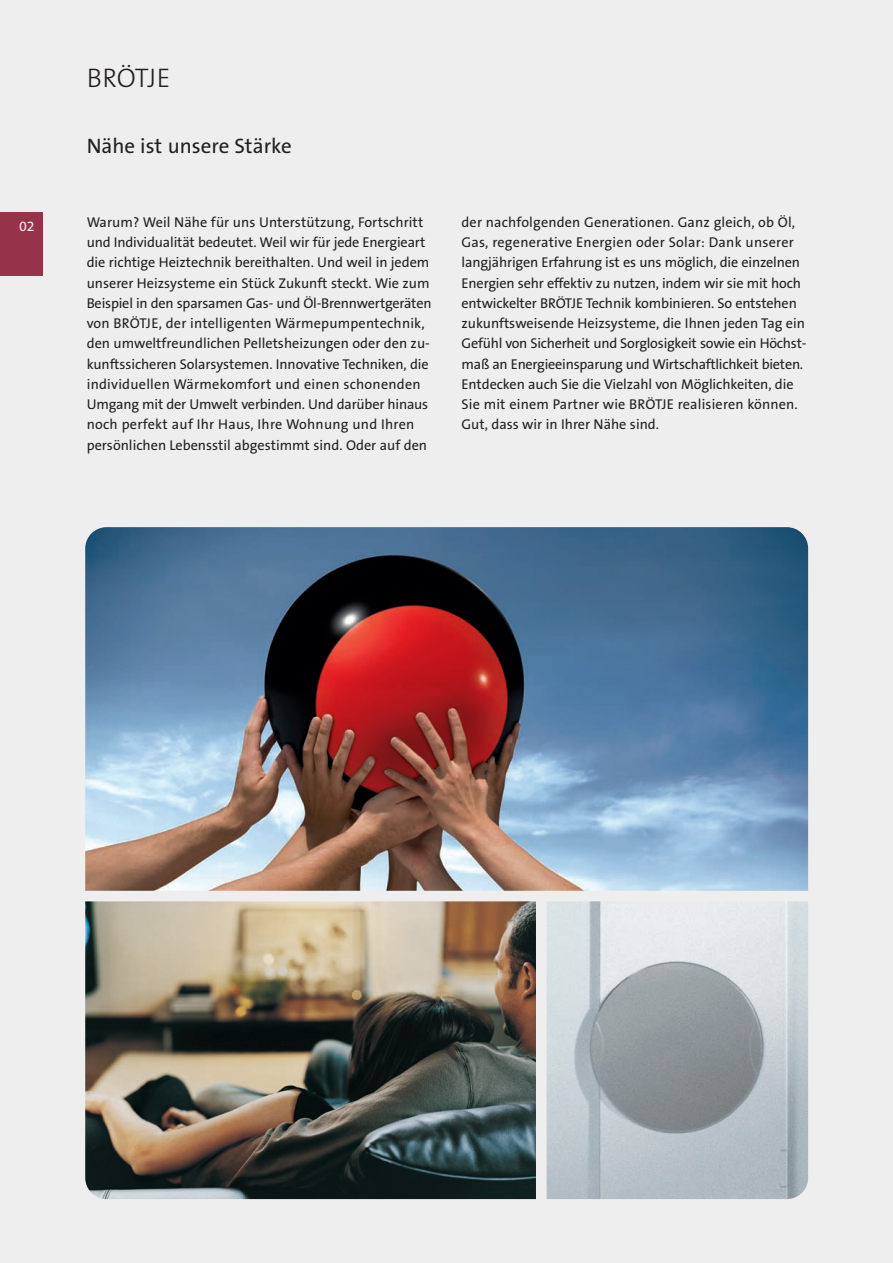
<style>
.page{position:relative;width:893px;height:1263px;background:#fff}
.page>*{position:absolute;margin:0;border:0;box-sizing:border-box;transform-origin:0 0}
.t1{font:300 27px "The Sans B3";letter-spacing:-.005em;color:#231f20}
.t2{font:21px "The Sans B5 Plain";color:#231f20}
.t3{font:14.25px/20.2px "The Sans B5 Plain";letter-spacing:-.005em;color:#231f20}
.t4{font:14.25px "The Sans B5 Plain";color:#eeeeef}
</style>
<div class="page">
<img style="left:0;top:0;width:893px;height:1263px">
<p class="t4" style="left:19px;top:220px;width:17px">02</p>
<h1 class="t1" style="left:87px;top:67px;width:85px">BRÖTJE</h1>
<h2 class="t2" style="left:87px;top:137px;width:207px">Nähe ist unsere Stärke</h2>
<p class="t3" style="left:87px;top:213px;width:346px">Warum? Weil Nähe für uns Unterstützung, Fortschritt und Individualität bedeutet. Weil wir für jede Energieart die richtige Heiztechnik bereithalten. Und weil in jedem unserer Heizsysteme ein Stück Zukunft steckt. Wie zum Beispiel in den sparsamen Gas- und Öl-Brennwertgeräten von BRÖTJE, der intelligenten Wärmepumpentechnik, den umweltfreundlichen Pelletsheizungen oder den zu&shy;kunftssicheren Solarsystemen. Innovative Techniken, die individuellen Wärmekomfort und einen schonenden Umgang mit der Umwelt verbinden. Und darüber hinaus noch perfekt auf Ihr Haus, Ihre Wohnung und Ihren persönlichen Lebensstil abgestimmt sind. Oder auf den</p>
<p class="t3" style="left:462px;top:213px;width:346px">der nachfolgenden Generationen. Ganz gleich, ob Öl, Gas, regenerative Energien oder Solar: Dank unserer langjährigen Erfahrung ist es uns möglich, die einzelnen Energien sehr effektiv zu nutzen, indem wir sie mit hoch entwickelter BRÖTJE Technik kombinieren. So entstehen zukunftsweisende Heizsysteme, die Ihnen jeden Tag ein Gefühl von Sicherheit und Sorglosigkeit sowie ein Höchst&shy;maß an Energieeinsparung und Wirtschaftlichkeit bieten.<br>Entdecken auch Sie die Vielzahl von Möglichkeiten, die Sie mit einem Partner wie BRÖTJE realisieren können.<br>Gut, dass wir in Ihrer Nähe sind.</p>
</div>
